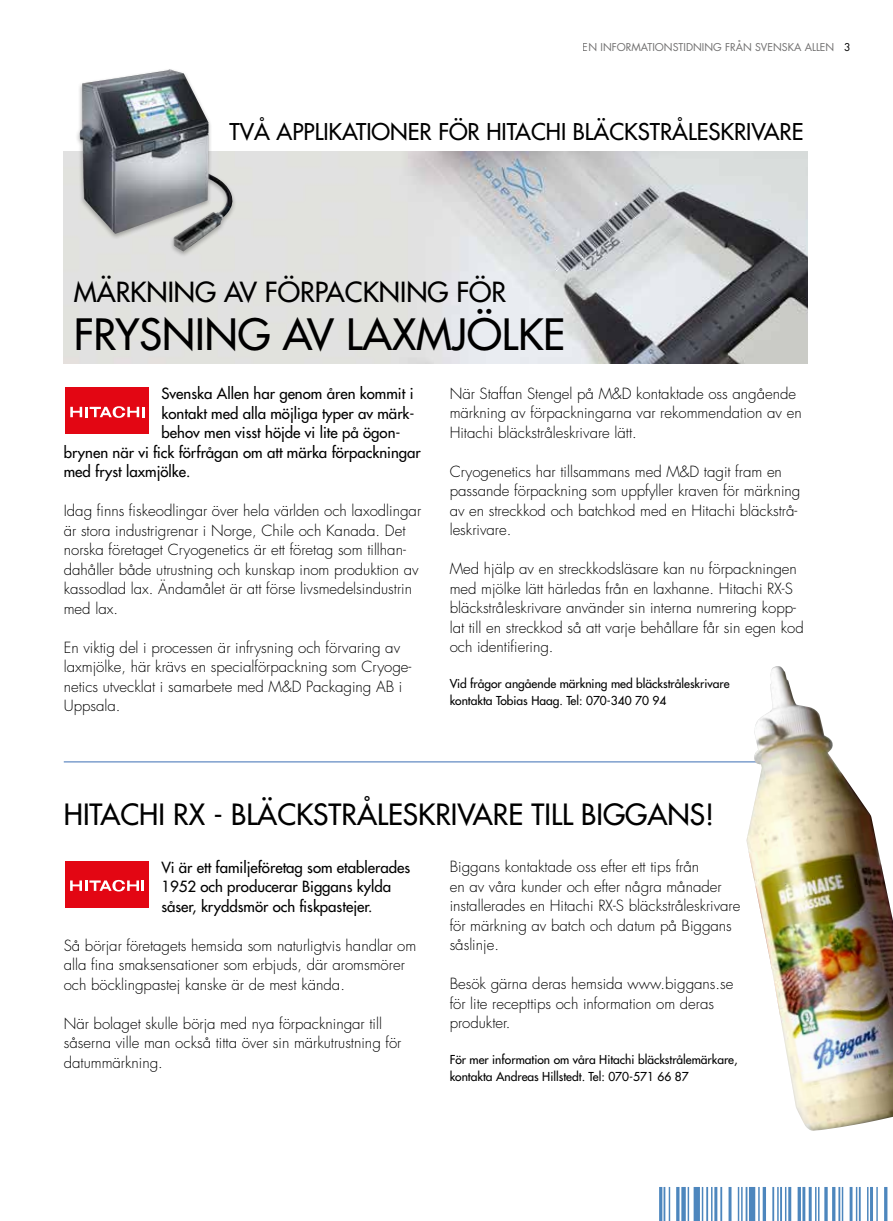
<style>
.page{position:relative;width:893px;height:1221px;background:#fff}
.page>*{position:absolute;margin:0;border:0;box-sizing:border-box;transform-origin:0 0}
.t1{font:42px "Futura";color:#000}
.t2{font:28.5px "Futura";color:#000}
.t3{font:27px "Futura";color:#000}
.t4{font:22.5px "Futura";color:#000}
.t5{font:300 15px/19.5px "Futura";color:#000}
.t6{font:15px/19.5px "Futura";color:#000}
.t7{font:12px/16.5px "Futura";color:#000}
.t8{font:10.5px "Futura";color:#706f6f}
.s1{color:#000}
</style>
<div class="page">
<hr style="left:64px;top:761px;width:744px;height:1px;background:#3c6eb4">
<img style="left:746px;top:666px;width:147px;height:465px">
<img style="left:64px;top:152px;width:744px;height:211px">
<div style="left:75px;top:67px;width:162px;height:190px;background:#000;opacity:.3"></div>
<img style="left:80px;top:69px;width:154px;height:182px">
<div style="left:65px;top:860px;width:84px;height:47px;background:#e30613"></div>
<svg style="left:70px;top:879px;width:74px;height:12px"></svg>
<div style="left:65px;top:387px;width:84px;height:47px;background:#e30613"></div>
<svg style="left:70px;top:406px;width:74px;height:12px"></svg>
<svg style="left:659px;top:1187px;width:229px;height:33px"></svg>
<p class="t8" style="left:583px;top:40px;width:269px">EN INFORMATIONSTIDNING FRÅN SVENSKA ALLEN <span class="s1">3</span></p>
<h3 class="t4" style="left:230px;top:117px;width:96px">TVÅ Applikati</h3>
<h3 class="t4" style="left:372px;top:117px;width:34px">oner</h3>
<h3 class="t4" style="left:438px;top:117px;width:75px">för Hitachi</h3>
<h3 class="t4" style="left:573px;top:117px;width:14px">bläck</h3>
<h3 class="t4" style="left:638px;top:117px;width:96px">stråleskrivare</h3>
<h3 class="t3" style="left:74px;top:275px;width:41px">Märknin</h3>
<h3 class="t3" style="left:195px;top:275px;width:149px">g av förpacknin</h3>
<h3 class="t3" style="left:428px;top:275px;width:61px">g för</h3>
<h1 class="t1" style="left:74px;top:307px;width:298px">frysning av laxmjölke</h1>
<p class="t6" style="left:162px;top:383px;width:253px">Svenska Allen har genom åren kommit i</p>
<p class="t6" style="left:162px;top:403px;width:254px">kontakt med alla möjliga typer av märk-</p>
<p class="t6" style="left:162px;top:422px;width:240px">behov men visst höjde vi lite på ögon-</p>
<p class="t6" style="left:64px;top:442px;width:359px">brynen när vi fick förfrågan om att märka förpackningar</p>
<p class="t6" style="left:64px;top:461px;width:128px">med fryst laxmjölke.</p>
<p class="t5" style="left:64px;top:501px;width:359px">Idag finns fiskeodlingar över hela världen och laxodlingar är stora industrigrenar i Norge, Chile och Kanada. Det norska företaget Cryogenetics är ett företag som tillhan&shy;dahåller både utrustning och kunskap inom produktion av kassodlad lax. Ändamålet är att förse livsmedelsindustrin med lax.</p>
<p class="t5" style="left:64px;top:637px;width:349px">En viktig del i processen är infrysning och förvaring av laxmjölke, här krävs en specialförpackning som Cryoge&shy;netics utvecklat i samarbete med M&amp;D Packaging AB i Uppsala.</p>
<p class="t5" style="left:450px;top:383px;width:353px">När Staffan Stengel på M&amp;D kontaktade oss angående märkning av förpackningarna var rekommendation av en<br>Hitachi bläckstråleskrivare lätt.</p>
<p class="t5" style="left:450px;top:461px;width:352px">Cryogenetics har tillsammans med M&amp;D tagit fram en passande förpackning som uppfyller kraven för märkning av en streckkod och batchkod med en Hitachi bläckstrå&shy;leskrivare.</p>
<p class="t5" style="left:450px;top:559px;width:356px">Med hjälp av en streckkodsläsare kan nu förpackningen med mjölke lätt härledas från en laxhanne. Hitachi RX-S bläckstråleskrivare använder sin interna numrering kopp&shy;lat till en streckkod så att varje behållare får sin egen kod och identifiering.</p>
<p class="t7" style="left:450px;top:675px;width:281px">Vid frågor angående märkning med bläckstråleskrivare kontakta Tobias Haag. Tel: 070-340 70 94</p>
<h2 class="t2" style="left:64px;top:795px;width:34px">Hitachi</h2>
<h2 class="t2" style="left:173px;top:795px;width:75px">RX - bläck</h2>
<h2 class="t2" style="left:313px;top:795px;width:121px">stråleskrivare</h2>
<h2 class="t2" style="left:531px;top:795px;width:12px">till</h2>
<h2 class="t2" style="left:581px;top:795px;width:135px">Biggans!</h2>
<p class="t6" style="left:161px;top:857px;width:250px">Vi är ett familjeföretag som etablerades<br>1952 och producerar Biggans kylda såser, kryddsmör och fiskpastejer.</p>
<p class="t5" style="left:64px;top:935px;width:354px">Så börjar företagets hemsida som naturligtvis handlar om alla fina smaksensationer som erbjuds, där aromsmörer och böcklingpastej kanske är de mest kända.</p>
<p class="t5" style="left:64px;top:1013px;width:339px">När bolaget skulle börja med nya förpackningar till såserna ville man också titta över sin märkutrustning för datummärkning.</p>
<p class="t5" style="left:450px;top:857px;width:292px">Biggans kontaktade oss efter ett tips från<br>en av våra kunder och efter några månader installerades en Hitachi RX-S bläckstråleskrivare för märkning av batch och datum på Biggans såslinje.</p>
<p class="t5" style="left:450px;top:974px;width:285px">Besök gärna deras hemsida www.biggans.se för lite recepttips och information om deras produkter.</p>
<p class="t7" style="left:450px;top:1051px;width:289px">För mer information om våra Hitachi bläckstrålemärkare, kontakta Andreas Hillstedt. Tel: 070-571 66 87</p>
</div>
